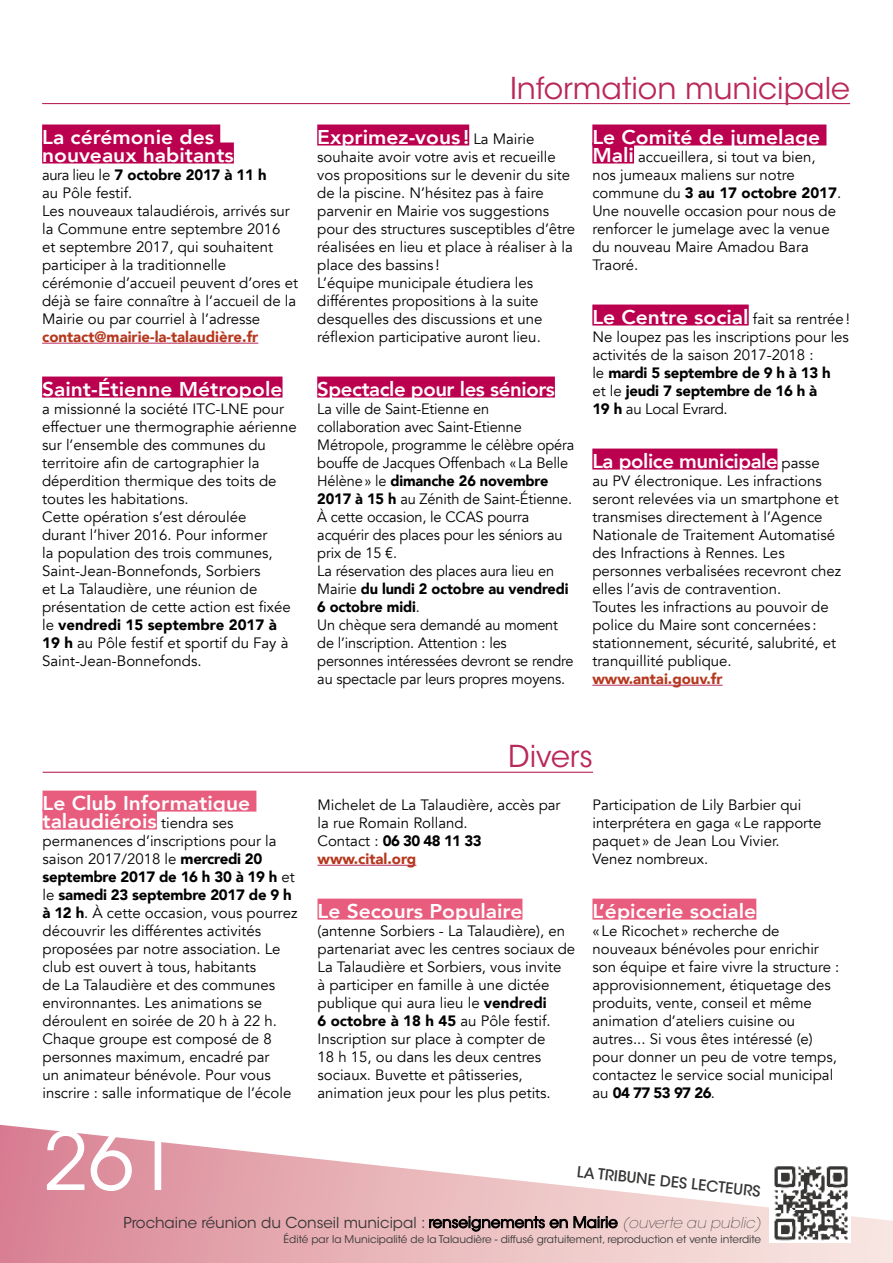
<style>
.page{position:relative;width:893px;height:1263px;background:#fff}
.page>*{position:absolute;margin:0;border:0;box-sizing:border-box;transform-origin:0 0}
.t1{font:79.5px "ITC Avant Garde Std";color:#fff}
.t2{font:30px "ITC Avant Garde Std";color:#b92858}
.t3{font:800 19.95px/18px "Avenir";color:#fff;scale:1.05 1}
.t4{font:800 19.95px "Avenir";letter-spacing:-.02em;color:#fff}
.t5{font:15px/18px "Avenir";color:#000}
.t6{font:15px "ITC Avant Garde Std";color:#373635}
.t7{font:900 15px "Avenir";color:#b6371d}
.t8{font:500 15px "ITC Avant Garde Std";color:#373635}
.t9{font:10.5px "ITC Avant Garde Std";color:#373635}
.s1{font-weight:900}
.s2{font-weight:400;font-size:15px;color:#000}
.s3{font-weight:800;font-size:19.95px;color:#fff}
.s4{font-weight:900;color:#b6371d}
.s5{font-weight:200;font-style:italic}
</style>
<div class="page">
<svg style="left:0;top:1125px;width:893px;height:138px"></svg>
<img style="left:769px;top:1165px;width:81px;height:77px">
<hr style="left:42px;top:103px;width:808px;height:1px;background:#b92858">
<div style="left:43px;top:791px;width:213px;height:21px;background:#e85d7e"></div>
<div style="left:43px;top:809px;width:114px;height:21px;background:#e85d7e"></div>
<hr style="left:317px;top:865px;width:99px;height:1px;background:#b92858">
<div style="left:317px;top:899px;width:205px;height:21px;background:#e85d7e"></div>
<div style="left:592px;top:899px;width:164px;height:21px;background:#e85d7e"></div>
<div style="left:42px;top:125px;width:178px;height:21px;background:#ba004e"></div>
<div style="left:42px;top:143px;width:192px;height:21px;background:#ba004e"></div>
<hr style="left:42px;top:343px;width:216px;height:1px;background:#b92858">
<div style="left:42px;top:377px;width:241px;height:21px;background:#ba004e"></div>
<div style="left:317px;top:125px;width:152px;height:21px;background:#ba004e"></div>
<div style="left:317px;top:377px;width:238px;height:21px;background:#ba004e"></div>
<div style="left:592px;top:125px;width:234px;height:21px;background:#ba004e"></div>
<div style="left:592px;top:143px;width:42px;height:21px;background:#ba004e"></div>
<div style="left:592px;top:305px;width:157px;height:21px;background:#ba004e"></div>
<div style="left:592px;top:449px;width:185px;height:21px;background:#ba004e"></div>
<hr style="left:592px;top:685px;width:131px;height:1px;background:#b92858">
<svg style="left:429px;top:1214px;width:189px;height:18px;background:#a58989"></svg>
<hr style="left:43px;top:772px;width:550px;height:1px;background:#b92858">
<h3 class="t3" style="left:42px;top:128px;width:184px">La cérémonie des nouveaux habitants</h3>
<p class="t5" style="left:42px;top:166px;width:257px">aura lieu le <span class="s1">7 octobre 2017 à 11 h<br></span>au Pôle festif.<br>Les nouveaux talaudiérois, arrivés sur la Commune entre septembre 2016<br>et septembre 2017, qui souhaitent participer à la traditionnelle cérémonie d’accueil peuvent d’ores et déjà se faire connaître à l’accueil de la Mairie ou par courriel à l’adresse</p>
<p class="t7" style="left:42px;top:324px;width:218px">contact@mairie-la-talaudière.fr</p>
<h3 class="t3" style="left:42px;top:380px;width:230px">Saint-Étienne Métropole</h3>
<p class="t5" style="left:42px;top:400px;width:256px">a missionné la société ITC-LNE pour effectuer une thermographie aérienne sur l’ensemble des communes du territoire afin de cartographier la déperdition thermique des toits de toutes les habitations.<br>Cette opération s’est déroulée<br>durant l’hiver 2016. Pour informer<br>la population des trois communes, Saint-Jean-Bonnefonds, Sorbiers<br>et La Talaudière, une réunion de présentation de cette action est fixée le <span class="s1">vendredi 15 septembre 2017 à 19 h</span> au Pôle festif et sportif du Fay à Saint-Jean-Bonnefonds.</p>
<h2 class="t2" style="left:510px;top:70px;width:342px">Information municipale</h2>
<h3 class="t3" style="left:317px;top:128px;width:208px">Exprimez-vous ! <span class="s2">La Mairie</span></h3>
<p class="t5" style="left:317px;top:148px;width:259px">souhaite avoir votre avis et recueille vos propositions sur le devenir du site de la piscine. N’hésitez pas à faire parvenir en Mairie vos suggestions pour des structures susceptibles d’être réalisées en lieu et place à réaliser à la place des bassins !<br>L’équipe municipale étudiera les différentes propositions à la suite desquelles des discussions et une réflexion participative auront lieu.</p>
<h3 class="t4" style="left:317px;top:374px;width:239px">Spectacle pour les séniors</h3>
<p class="t5" style="left:317px;top:400px;width:259px">La ville de Saint-Etienne en collaboration avec Saint-Etienne Métropole, programme le célèbre opéra bouffe de Jacques Offenbach «La Belle Hélène» le <span class="s1">dimanche 26 novembre 2017 à 15 h</span> au Zénith de Saint-Étienne.<br>À cette occasion, le CCAS pourra acquérir des places pour les séniors au prix de 15 €.<br>La réservation des places aura lieu en Mairie <span class="s1">du lundi 2 octobre au vendredi 6 octobre midi</span>.<br>Un chèque sera demandé au moment de l’inscription. Attention : les personnes intéressées devront se rendre au spectacle par leurs propres moyens.</p>
<h3 class="t3" style="left:592px;top:128px;width:219px">Le Comité de jumelage</h3>
<p class="t5" style="left:592px;top:148px;width:250px"><span class="s3">Mali</span> accueillera, si tout va bien, nos jumeaux maliens sur notre commune du <span class="s1">3 au 17 octobre 2017</span>.<br>Une nouvelle occasion pour nous de renforcer le jumelage avec la venue du nouveau Maire Amadou Bara<br>Traoré.</p>
<h3 class="t3" style="left:592px;top:308px;width:247px">Le Centre social <span class="s2">fait sa rentrée!</span></h3>
<p class="t5" style="left:592px;top:328px;width:258px">Ne loupez pas les inscriptions pour les activités de la saison 2017-2018 :<br>le <span class="s1">mardi 5 septembre de 9 h à 13 h<br></span>et le <span class="s1">jeudi 7 septembre de 16 h à<br>19 h</span> au Local Evrard.</p>
<h3 class="t4" style="left:592px;top:446px;width:229px">La police municipale <span class="s2">passe</span></h3>
<p class="t5" style="left:592px;top:472px;width:250px">au PV électronique. Les infractions seront relevées via un smartphone et transmises directement à l’Agence Nationale de Traitement Automatisé des Infractions à Rennes. Les personnes verbalisées recevront chez elles l’avis de contravention.<br>Toutes les infractions au pouvoir de police du Maire sont concernées : stationnement, sécurité, salubrité, et tranquillité publique.</p>
<p class="t7" style="left:592px;top:666px;width:132px">www.antai.gouv.fr</p>
<h3 class="t3" style="left:43px;top:794px;width:199px">Le Club Informatique talaudiérois <span class="s2">tiendra ses</span></h3>
<p class="t5" style="left:43px;top:832px;width:256px">permanences d’inscriptions pour la saison 2017/2018 le <span class="s1">mercredi 20 septembre 2017 de 16 h 30 à 19 h</span> et le <span class="s1">samedi 23 septembre 2017 de 9 h à 12 h</span>. À cette occasion, vous pourrez découvrir les différentes activités proposées par notre association. Le club est ouvert à tous, habitants<br>de La Talaudière et des communes environnantes. Les animations se déroulent en soirée de 20 h à 22 h.<br>Chaque groupe est composé de 8 personnes maximum, encadré par<br>un animateur bénévole. Pour vous inscrire : salle informatique de l’école</p>
<h1 class="t1" style="left:43px;top:1113px;width:139px">261</h1>
<h2 class="t2" style="left:508px;top:738px;width:86px">Divers</h2>
<p class="t5" style="left:317px;top:796px;width:245px">Michelet de La Talaudière, accès par la rue Romain Rolland.<br>Contact : <span class="s1">06 30 48 11 33 </span><span class="s4">www.cital.org</span></p>
<h3 class="t3" style="left:317px;top:902px;width:197px">Le Secours Populaire</h3>
<p class="t5" style="left:317px;top:922px;width:259px">(antenne Sorbiers - La Talaudière), en partenariat avec les centres sociaux de La Talaudière et Sorbiers, vous invite<br>à participer en famille à une dictée publique qui aura lieu le <span class="s1">vendredi<br>6 octobre à 18 h 45</span> au Pôle festif.<br>Inscription sur place à compter de<br>18 h 15, ou dans les deux centres sociaux. Buvette et pâtisseries, animation jeux pour les plus petits.</p>
<p class="t5" style="left:592px;top:796px;width:231px">Participation de Lily Barbier qui interprétera en gaga « Le rapporte paquet » de Jean Lou Vivier.<br>Venez nombreux.</p>
<h3 class="t3" style="left:592px;top:902px;width:158px">L’épicerie sociale</h3>
<p class="t5" style="left:592px;top:922px;width:248px">« Le Ricochet » recherche de nouveaux bénévoles pour enrichir son équipe et faire vivre la structure : approvisionnement, étiquetage des produits, vente, conseil et même animation d’ateliers cuisine ou autres... Si vous êtes intéressé (e) pour donner un peu de votre temps, contactez le service social municipal au <span class="s1">04 77 53 97 26</span>.</p>
<p class="t8" style="left:578px;top:1162px;width:186px;rotate:6deg">LA TRIBUNE DES LECTEURS</p>
<p class="t6" style="left:123px;top:1213px;width:639px">Prochaine réunion du Conseil municipal : renseignements en Mairie <span class="s5">(ouverte au public)</span></p>
<p class="t9" style="left:284px;top:1232px;width:479px">Édité par la Municipalité de la Talaudière - diffusé gratuitement, reproduction et vente interdite</p>
</div>
